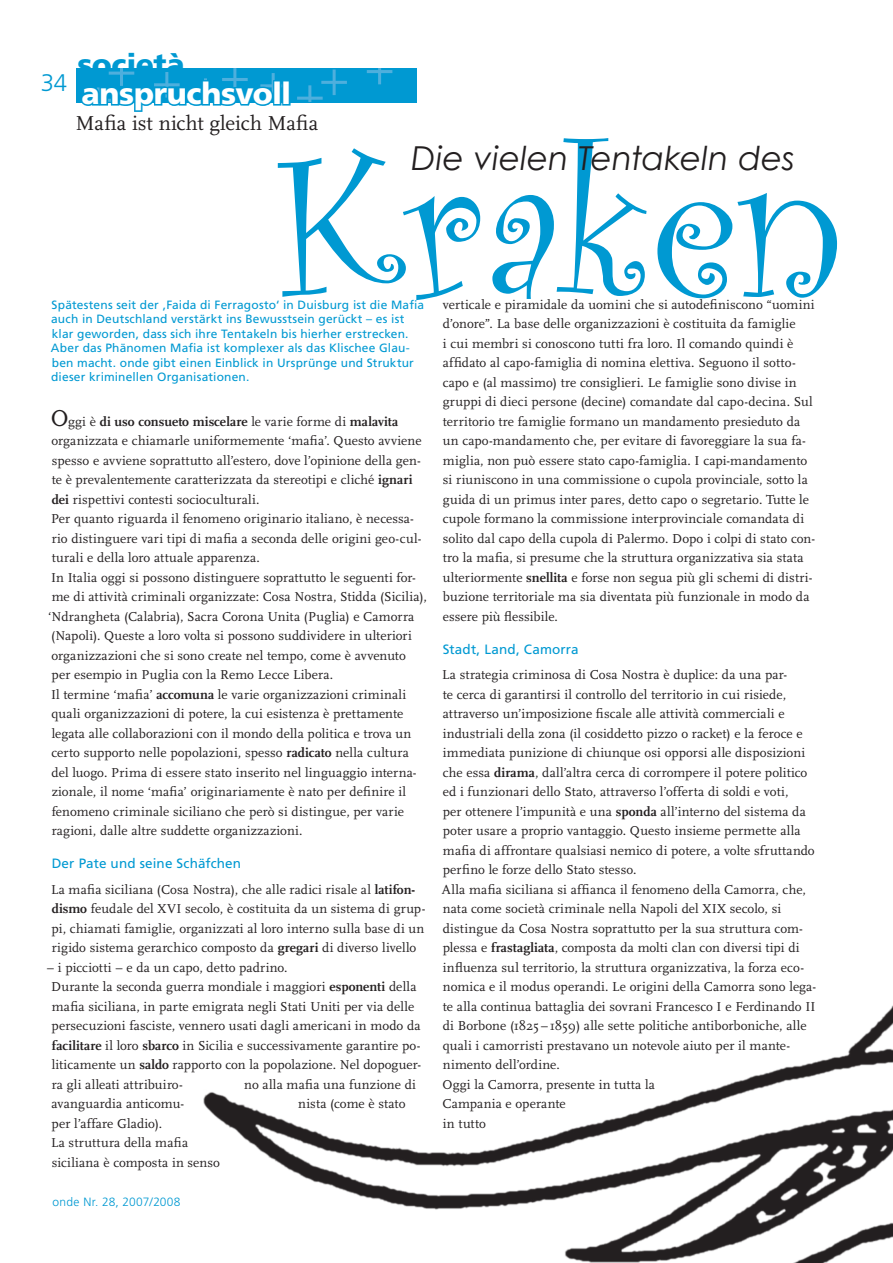
<style>
.page{position:relative;width:893px;height:1263px;background:#fff}
.page>*{position:absolute;margin:0;border:0;box-sizing:border-box;transform-origin:0 0}
.Fließtext{font:210px "Curlz";color:#0099d2}
.Fließtext-2{font:italic 33px "Century Gothic";color:#231f20}
.Rubrik_rechts{font:900 30px "Frutiger";letter-spacing:-.01em;color:#fff}
.Rubrik_links{font:900 30px "Frutiger";letter-spacing:-.015em;color:#0099d2}
.Seitenzahl_links{font:300 24px "Frutiger";color:#0099d2}
.Dachzeile{font:21px "Scala";letter-spacing:-.005em;color:#231f20}
.Fließtext-3{font:13.5px/19.5px "Scala";letter-spacing:.005em;color:#231f20}
.Zwischenüberschrift{font:13.5px "Frutiger";letter-spacing:.01em;color:#0099d2}
.Einleitung{font:12px/14.4px "Frutiger";letter-spacing:.015em;color:#0099d2}
.t1{font:300 12px "Frutiger";letter-spacing:.025em;color:#0099d2}
.s1{font-family:"Scala Serif";font-weight:700}
.s2{font-size:24px}
</style>
<div class="page">
<img style="left:203px;top:102px;width:690px;height:1161px">
<div style="left:77px;top:68px;width:340px;height:34px;background:#0099d2"></div>
<svg style="left:297px;top:70px;width:50px;height:32px"></svg>
<svg style="left:367px;top:68px;width:25px;height:16px"></svg>
<svg style="left:79px;top:68px;width:207px;height:53px"></svg>
<div style="left:273px;top:80px;width:8px;height:26px;border:3px solid #0099d2"></div>
<div style="left:282px;top:80px;width:9px;height:26px;border:3px solid #0099d2"></div>
<p class="Seitenzahl_links" style="left:41px;top:69px;width:28px">34</p>
<p class="Rubrik_links" style="left:77px;top:46px;width:109px">società</p>
<p class="Rubrik_rechts" style="left:82px;top:75px;width:211px">anspruchsvoll</p>
<p class="Dachzeile" style="left:76px;top:112px;width:244px">Mafia ist nicht gleich Mafia</p>
<p class="Fließtext" style="left:275px;top:79px;width:572px">Kraken</p>
<p class="Fließtext-2" style="left:411px;top:135px;width:385px">Die vielen Tentakeln des</p>
<p class="Fließtext-3" style="left:443px;top:295px;width:374px">verticale e piramidale da uomini che si autodefiniscono “uomini d’onore”. La base delle organizzazioni è costituita da famiglie<br>i cui membri si conoscono tutti fra loro. Il comando quindi è affidato al capo-famiglia di nomina elettiva. Seguono il sotto&shy;capo e (al massimo) tre consiglieri. Le famiglie sono divise in gruppi di dieci persone (decine) comandate dal capo-decina. Sul territorio tre famiglie formano un mandamento presieduto da un capo-mandamento che, per evitare di favoreggiare la sua fa&shy;miglia, non può essere stato capo-famiglia. I capi-mandamento si riuniscono in una commissione o cupola provinciale, sotto la guida di un primus inter pares, detto capo o segretario. Tutte le cupole formano la commissione interprovinciale comandata di solito dal capo della cupola di Palermo. Dopo i colpi di stato con&shy;tro la mafia, si presume che la struttura organizzativa sia stata ulteriormente <span class="s1">snellita</span> e forse non segua più gli schemi di distri&shy;buzione territoriale ma sia diventata più funzionale in modo da essere più flessibile.</p>
<p class="Zwischenüberschrift" style="left:443px;top:641px;width:137px">Stadt, Land, Camorra</p>
<p class="Fließtext-3" style="left:442px;top:665px;width:374px">La strategia criminosa di Cosa Nostra è duplice: da una par-<br>te cerca di garantirsi il controllo del territorio in cui risiede, attraverso un’imposizione fiscale alle attività commerciali e industriali della zona (il cosiddetto pizzo o racket) e la feroce e immediata punizione di chiunque osi opporsi alle disposizioni che essa <span class="s1">dirama</span>, dall’altra cerca di corrompere il potere politico ed i funzionari dello Stato, attraverso l’offerta di soldi e voti,<br>per ottenere l’impunità e una <span class="s1">sponda</span> all’interno del sistema da poter usare a proprio vantaggio. Questo insieme permette alla mafia di affrontare qualsiasi nemico di potere, a volte sfruttando perfino le forze dello Stato stesso.</p>
<p class="Fließtext-3" style="left:442px;top:880px;width:376px">Alla mafia siciliana si affianca il fenomeno della Camorra, che, nata come società criminale nella Napoli del XIX secolo, si distingue da Cosa Nostra soprattutto per la sua struttura com&shy;plessa e <span class="s1">frastagliata</span>, composta da molti clan con diversi tipi di influenza sul territorio, la struttura organizzativa, la forza eco&shy;nomica e il modus operandi. Le origini della Camorra sono lega&shy;te alla continua battaglia dei sovrani Francesco I e Ferdinando II di Borbone (1825–1859) alle sette politiche antiborboniche, alle quali i camorristi prestavano un notevole aiuto per il mante&shy;nimento dell’ordine.</p>
<p class="Fließtext-3" style="left:443px;top:1075px;width:214px">Oggi la Camorra, presente in tutta la<br>Campania e operante<br>in tutto</p>
<p class="Einleitung" style="left:51px;top:297px;width:375px">Spätestens seit der ‚Faida di Ferragosto‘ in Duisburg ist die Mafia auch in Deutschland verstärkt ins Bewusstsein gerückt – es ist klar geworden, dass sich ihre Tentakeln bis hierher erstrecken.<br>Aber das Phänomen Mafia ist komplexer als das Klischee Glau&shy;ben macht. onde gibt einen Einblick in Ursprünge und Struktur dieser kriminellen Organisationen.</p>
<p class="Fließtext-3" style="left:51px;top:412px;width:372px"><span class="s2">O</span>ggi è <span class="s1">di uso consueto miscelare</span> le varie forme di <span class="s1">malavita </span>organizzata e chiamarle uniformemente ‘mafia’. Questo avviene spesso e avviene soprattutto all’estero, dove l’opinione della gen&shy;te è prevalentemente caratterizzata da stereotipi e cliché <span class="s1">ignari dei</span> rispettivi contesti socioculturali.</p>
<p class="Fließtext-3" style="left:51px;top:509px;width:372px">Per quanto riguarda il fenomeno originario italiano, è necessa&shy;rio distinguere vari tipi di mafia a seconda delle origini geo-cul&shy;turali e della loro attuale apparenza.</p>
<p class="Fließtext-3" style="left:48px;top:568px;width:380px">In Italia oggi si possono distinguere soprattutto le seguenti for&shy;me di attività criminali organizzate: Cosa Nostra, Stidda (Sicilia), ‘Ndrangheta (Calabria), Sacra Corona Unita (Puglia) e Camorra (Napoli). Queste a loro volta si possono suddividere in ulteriori organizzazioni che si sono create nel tempo, come è avvenuto<br>per esempio in Puglia con la Remo Lecce Libera.</p>
<p class="Fließtext-3" style="left:51px;top:685px;width:367px">Il termine ‘mafia’ <span class="s1">accomuna</span> le varie organizzazioni criminali quali organizzazioni di potere, la cui esistenza è prettamente legata alle collaborazioni con il mondo della politica e trova un certo supporto nelle popolazioni, spesso <span class="s1">radicato</span> nella cultura del luogo. Prima di essere stato inserito nel linguaggio interna&shy;zionale, il nome ‘mafia’ originariamente è nato per definire il fenomeno criminale siciliano che però si distingue, per varie ragioni, dalle altre suddette organizzazioni.</p>
<p class="Zwischenüberschrift" style="left:52px;top:856px;width:191px">Der Pate und seine Schäfchen</p>
<p class="Fließtext-3" style="left:51px;top:880px;width:376px">La mafia siciliana (Cosa Nostra), che alle radici risale al <span class="s1">latifon&shy;dismo</span> feudale del XVI secolo, è costituita da un sistema di grup&shy;pi, chiamati famiglie, organizzati al loro interno sulla base di un rigido sistema gerarchico composto da <span class="s1">gregari</span> di diverso livello</p>
<p class="Fließtext-3" style="left:47px;top:958px;width:242px">– i picciotti – e da un capo, detto padrino.</p>
<p class="Fließtext-3" style="left:51px;top:977px;width:372px">Durante la seconda guerra mondiale i maggiori <span class="s1">esponenti</span> della mafia siciliana, in parte emigrata negli Stati Uniti per via delle persecuzioni fasciste, vennero usati dagli americani in modo da <span class="s1">facilitare</span> il loro <span class="s1">sbarco</span> in Sicilia e successivamente garantire po&shy;liticamente un <span class="s1">saldo</span> rapporto con la popolazione. Nel dopoguer&shy;ra gli alleati attribuiro-</p>
<p class="Fließtext-3" style="left:244px;top:1075px;width:173px">no alla mafia una funzione di</p>
<p class="Fließtext-3" style="left:52px;top:1094px;width:134px">avanguardia anticomu-</p>
<p class="Fließtext-3" style="left:298px;top:1094px;width:109px">nista (come è stato</p>
<p class="Fließtext-3" style="left:52px;top:1114px;width:112px">per l’affare Gladio).</p>
<p class="Fließtext-3" style="left:51px;top:1133px;width:171px">La struttura della mafia siciliana è composta in senso</p>
<p class="t1" style="left:53px;top:1195px;width:130px">onde Nr. 28, 2007/2008</p>
</div>
